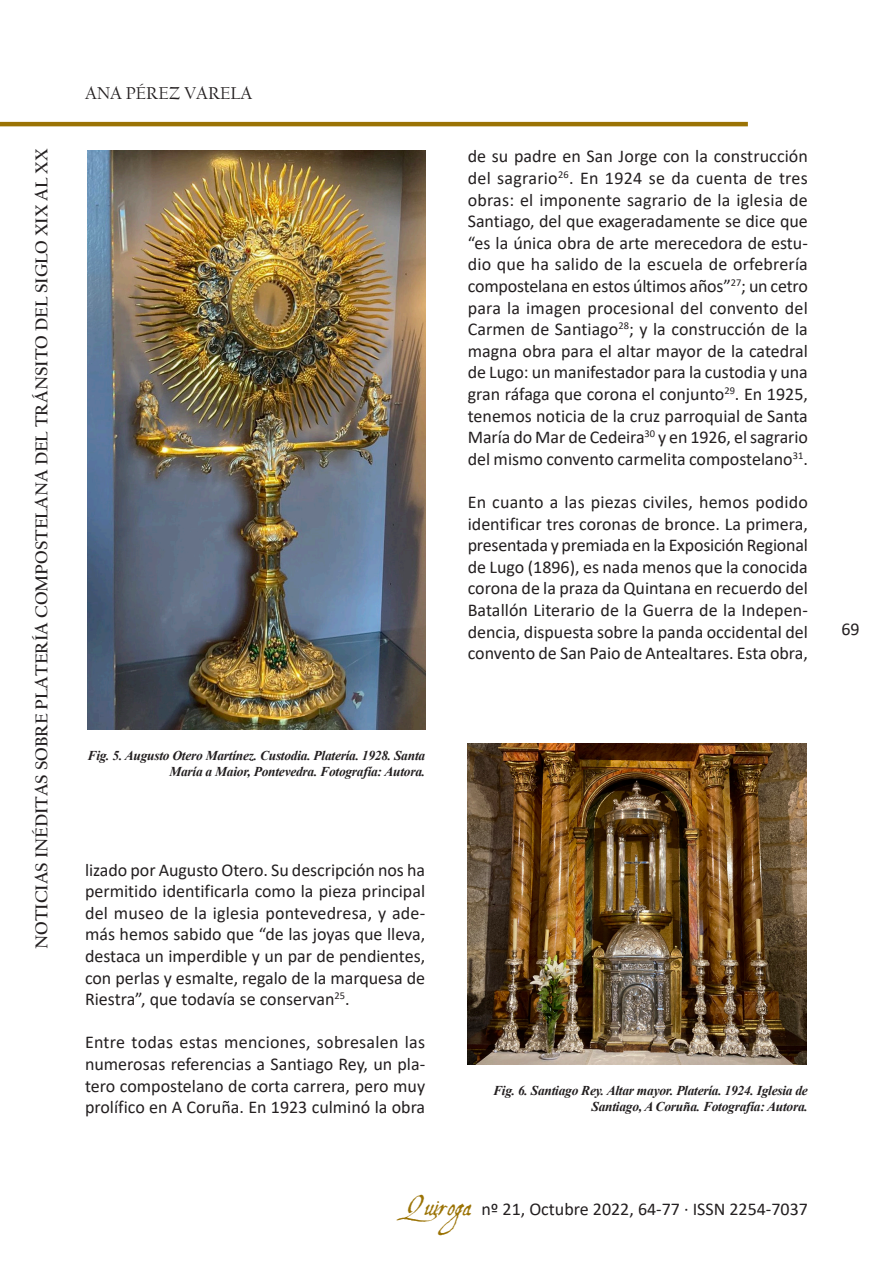
<style>
.page{position:relative;width:893px;height:1263px;background:#fff}
.page>*{position:absolute;margin:0;border:0;box-sizing:border-box;transform-origin:0 0}
.cuerpo_de_texto{font:18px/21.6px "Calibri";color:#231f20;text-align:justify}
.t1{font:700 18px "Californian FB";color:#231f20}
.t2{font:18px "Californian FB";color:#231f20}
.pie_de_foto{font:italic 700 13.5px/16.2px "Times New Roman";letter-spacing:-.02em;color:#231f20;text-align:right}
.s1{font-family:"Aquiline";font-size:27px;color:#9b7305}
</style>
<div class="page">
<hr style="left:0;top:122px;width:748px;height:4px;background:#9b7305">
<img style="left:87px;top:151px;width:338px;height:578px">
<img style="left:468px;top:743px;width:339px;height:321px">
<p class="t1" style="left:31px;top:949px;width:799px;rotate:-90deg">Noticias Inéditas Sobre Platería Compostelana Del Tránsito Del Siglo Xix Al Xx</p>
<p class="t2" style="left:85px;top:83px;width:112px">ANA PÉREZ VARE</p>
<p class="t2" style="left:231px;top:83px;width:19px">LA</p>
<p class="cuerpo_de_texto" style="left:468px;top:145px;width:342px">de su padre en San Jorge con la construcción del sagrario<sup>26</sup>. En 1924 se da cuenta de tres obras: el imponente sagrario de la iglesia de Santiago, del que exageradamente se dice que “es la única obra de arte merecedora de estu&shy;dio que ha salido de la escuela de orfebrería compostelana en estos últimos años”<sup>27</sup>; un cetro para la imagen procesional del convento del Carmen de Santiago<sup>28</sup>; y la construcción de la magna obra para el altar mayor de la catedral de Lugo: un manifestador para la custodia y una gran ráfaga que corona el conjunto<sup>29</sup>. En 1925, tenemos noticia de la cruz parroquial de Santa María do Mar de Cedeira<sup>30</sup> y en 1926, el sagrario del mismo convento carmelita compostelano<sup>31</sup>.</p>
<p class="cuerpo_de_texto" style="left:468px;top:491px;width:342px">En cuanto a las piezas civiles, hemos podido identificar tres coronas de bronce. La primera, presentada y premiada en la Exposición Regional de Lugo (1896), es nada menos que la conocida corona de la praza da Quintana en recuerdo del Batallón Literario de la Guerra de la Indepen&shy;dencia, dispuesta sobre la panda occidental del convento de San Paio de Antealtares. Esta obra,</p>
<p class="cuerpo_de_texto" style="left:841px;top:617px;width:20px">69</p>
<p class="pie_de_foto" style="left:88px;top:747px;width:339px">Fig. 5. Augusto Otero Martínez. Custodia. Platería. 1928. Santa<br>María a Maior, Pontevedra. Fotografía: Autora.</p>
<p class="cuerpo_de_texto" style="left:85px;top:858px;width:342px">lizado por Augusto Otero. Su descripción nos ha permitido identificarla como la pieza principal del museo de la iglesia pontevedresa, y ade&shy;más hemos sabido que “de las joyas que lleva, destaca un imperdible y un par de pendientes, con perlas y esmalte, regalo de la marquesa de Riestra”, que todavía se conservan<sup>25</sup>.</p>
<p class="cuerpo_de_texto" style="left:85px;top:1031px;width:342px">Entre todas estas menciones, sobresalen las numerosas referencias a Santiago Rey, un pla&shy;tero compostelano de corta carrera, pero muy prolífico en A Coruña. En 1923 culminó la obra</p>
<p class="pie_de_foto" style="left:493px;top:1082px;width:316px">Fig. 6. Santiago Rey. Altar mayor. Platería. 1924. Iglesia de<br>Santiago, A Coruña. Fotografía: Autora.</p>
<p class="cuerpo_de_texto" style="left:405px;top:1198px;width:404px"><span class="s1">Quiroga</span> nº 21, Octubre 2022, 64-77 · ISSN 2254-7037</p>
</div>
